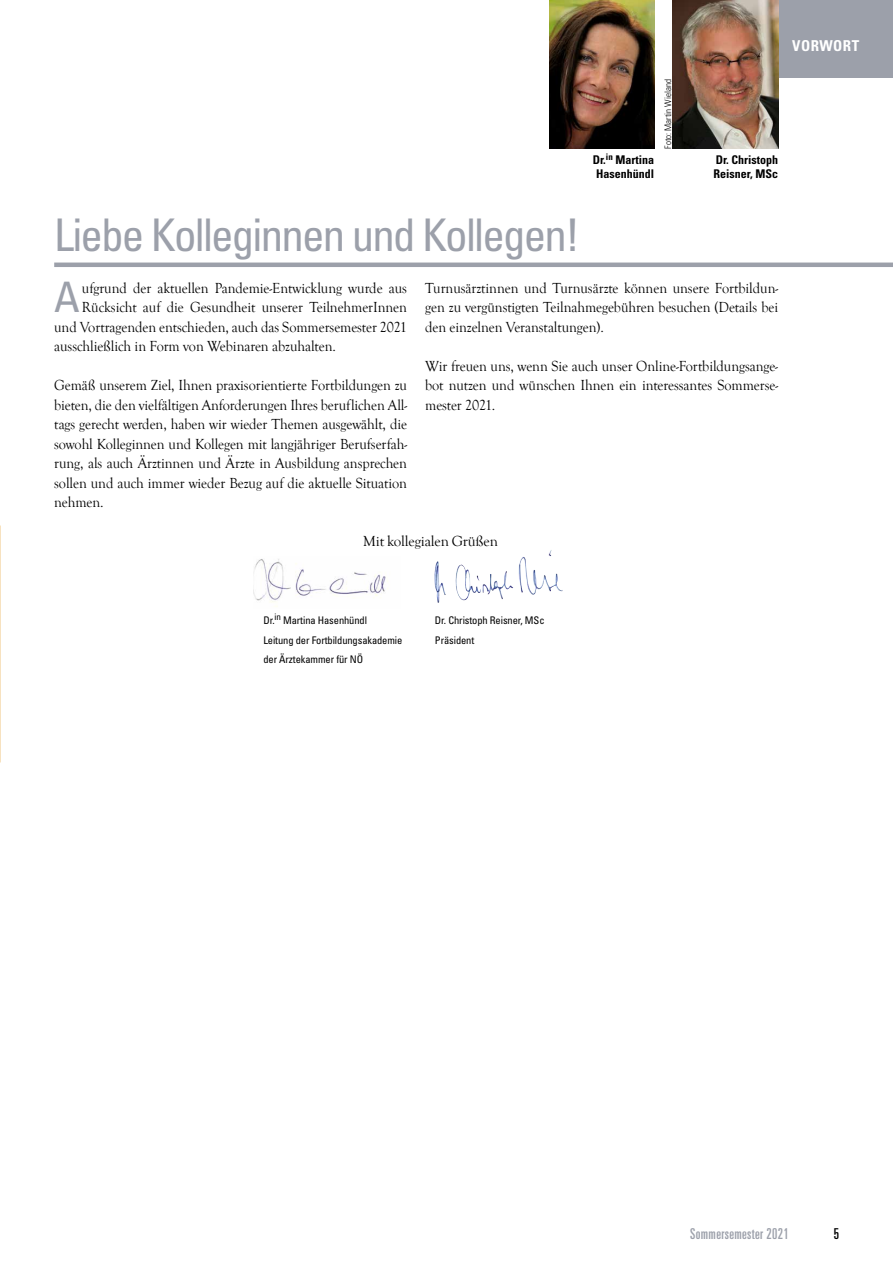
<style>
.page{position:relative;width:893px;height:1263px;background:#fff}
.page>*{position:absolute;margin:0;border:0;box-sizing:border-box;transform-origin:0 0}
.t1{font:condensed 45px "Univers LT Std";letter-spacing:-.04em;color:#9ca0aa}
.t2{font:condensed 42px "Univers LT Std";color:#9ca0aa}
.t3{font:15px/19.5px "Goudy Old Style T";letter-spacing:-.005em;color:#000;text-align:justify;scale:.95 1}
.t4{font:15px "Goudy Old Style T";letter-spacing:-.005em;color:#000}
.t5{font:ultra-condensed 15px "Univers LT Std";letter-spacing:.025em;color:#9ca0aa;scale:.95 1}
.t6{font:700 condensed 15px "Univers LT Std";letter-spacing:.03em;color:#fff}
.t7{font:ultra-condensed 15px "Univers LT Std";color:#000;scale:.95 1}
.t8{font:700 condensed 12px/14.4px "Univers LT Std";color:#000}
.t9{font:condensed 10.5px/19.5px "Univers LT Std";letter-spacing:-.01em;color:#000}
.t10{font:300 condensed 9px "Univers LT Std";color:#000}
</style>
<div class="page">
<div style="left:778px;top:0;width:115px;height:78px;background:#9ca0aa"></div>
<img style="left:549px;top:0;width:105px;height:149px">
<hr style="left:54px;top:263px;width:839px;height:4px;background:#9ca0aa">
<img style="left:673px;top:0;width:105px;height:149px">
<img style="left:434px;top:550px;width:129px;height:53px">
<img style="left:254px;top:559px;width:134px;height:48px">
<p class="t8" style="left:593px;top:153px;width:63px">Dr.<sup>in</sup> Martina<br>Hasenhündl</p>
<p class="t10" style="left:663px;top:149px;width:71px;rotate:-90deg">Foto: Martin Wieland</p>
<p class="t6" style="left:792px;top:37px;width:68px">VORWORT</p>
<p class="t8" style="left:714px;top:153px;width:66px">Dr. Christoph<br>Reisner, MSc</p>
<h1 class="t1" style="left:54px;top:207px;width:527px">Liebe Kolleginnen und Kollegen!</h1>
<h2 class="t2" style="left:54px;top:270px;width:27px">A</h2>
<p class="t3" style="left:82px;top:278px;width:344px">ufgrund der aktuellen Pandemie-Entwicklung wurde aus</p>
<p class="t3" style="left:82px;top:298px;width:344px">Rücksicht auf die Gesundheit unserer TeilnehmerInnen</p>
<p class="t3" style="left:54px;top:317px;width:373px">und Vortragenden entschieden, auch das Sommersemester 2021</p>
<p class="t3" style="left:54px;top:337px;width:298px">ausschließlich in Form von Webinaren abzuhalten.</p>
<p class="t3" style="left:54px;top:376px;width:373px">Gemäß unserem Ziel, Ihnen praxisorientierte Fortbildungen zu bieten, die den vielfältigen Anforderungen Ihres beruflichen All&shy;tags gerecht werden, haben wir wieder Themen ausgewählt, die sowohl Kolleginnen und Kollegen mit langjähriger Berufserfah&shy;rung, als auch Ärztinnen und Ärzte in Ausbildung ansprechen sollen und auch immer wieder Bezug auf die aktuelle Situation nehmen.</p>
<p class="t3" style="left:425px;top:278px;width:373px">Turnusärztinnen und Turnusärzte können unsere Fortbildun&shy;gen zu vergünstigten Teilnahmegebühren besuchen (Details bei den einzelnen Veranstaltungen).</p>
<p class="t3" style="left:425px;top:356px;width:373px">Wir freuen uns, wenn Sie auch unser Online-Fortbildungsange&shy;bot nutzen und wünschen Ihnen ein interessantes Sommerse&shy;mester 2021.</p>
<p class="t4" style="left:363px;top:533px;width:136px">Mit kollegialen Grüßen</p>
<p class="t9" style="left:263px;top:610px;width:141px">Dr.<sup>in</sup> Martina Hasenhündl<br>Leitung der Fortbildungsakademie der Ärztekammer für NÖ</p>
<p class="t9" style="left:435px;top:610px;width:111px">Dr. Christoph Reisner, MSc<br>Präsident</p>
<p class="t5" style="left:690px;top:1225px;width:105px">Sommersemester 2021</p>
<p class="t7" style="left:834px;top:1225px;width:7px">5</p>
</div>
